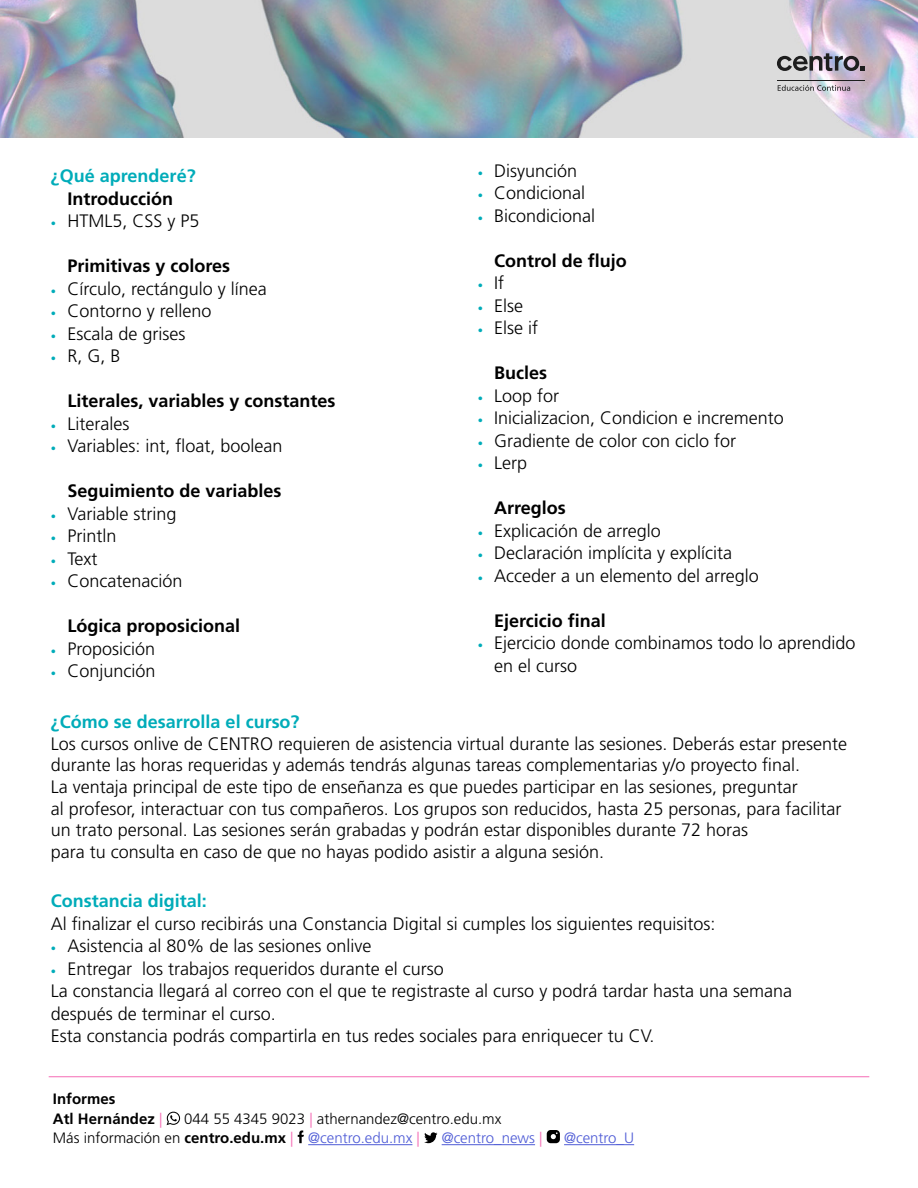
<style>
.page{position:relative;width:918px;height:1188px;background:#fff}
.page>*{position:absolute;margin:0;border:0;box-sizing:border-box;transform-origin:0 0}
.t1{font:300 18px "Frutiger";color:#000}
.t2{font:700 18px "Frutiger";color:#000}
.t3{font:700 18px "Frutiger";color:#00acb9}
.t4{font:300 15px/19.5px "Frutiger";color:#000}
.t5{font:300 15px "Frutiger";color:#4f5cd6}
.t6{font:700 15px/19.5px "Frutiger";color:#000}
.s1{font-size:10.5px;color:#00acb9}
.s2{font-weight:300;color:#f56cb5}
.s3{color:#f56cb5}
.s4{font-weight:700}
.s5{color:#4f5cd6}
</style>
<div class="page">
<img style="left:0;top:0;width:918px;height:137px">
<svg style="left:778px;top:85px;width:72px;height:6px"></svg>
<hr style="left:777px;top:81px;width:88px;height:1px;background:#1e1e1e">
<svg style="left:777px;top:53px;width:88px;height:18px;background:#88848c"></svg>
<hr style="left:49px;top:1076px;width:820px;height:1px;background:#f56cb5">
<hr style="left:308px;top:1144px;width:104px;height:1px;background:#4f5cd6">
<hr style="left:442px;top:1144px;width:93px;height:1px;background:#4f5cd6">
<hr style="left:564px;top:1144px;width:70px;height:1px;background:#4f5cd6">
<svg style="left:167px;top:1112px;width:13px;height:13px"></svg>
<svg style="left:298px;top:1130px;width:6px;height:13px"></svg>
<svg style="left:424px;top:1132px;width:14px;height:11px"></svg>
<div style="left:547px;top:1130px;width:13px;height:13px;background:#000;border-radius:4px"></div>
<svg style="left:551px;top:1132px;width:7px;height:7px"></svg>
<p class="t3" style="left:51px;top:165px;width:146px">¿Qué aprenderé?</p>
<p class="t2" style="left:67px;top:188px;width:107px">Introducción</p>
<p class="t1" style="left:51px;top:211px;width:150px"><span class="s1">•</span> HTML5, CSS y P5</p>
<p class="t2" style="left:67px;top:255px;width:164px">Primitivas y colores</p>
<p class="t1" style="left:51px;top:278px;width:217px"><span class="s1">•</span> Círculo, rectángulo y línea</p>
<p class="t1" style="left:51px;top:301px;width:162px"><span class="s1">•</span> Contorno y relleno</p>
<p class="t1" style="left:51px;top:323px;width:136px"><span class="s1">•</span> Escala de grises</p>
<p class="t1" style="left:51px;top:346px;width:71px"><span class="s1">•</span> R, G, B</p>
<p class="t2" style="left:67px;top:390px;width:270px">Literales, variables y constantes</p>
<p class="t1" style="left:51px;top:413px;width:80px"><span class="s1">•</span> Literales</p>
<p class="t1" style="left:51px;top:436px;width:233px"><span class="s1">•</span> Variables: int, float, boolean</p>
<p class="t2" style="left:67px;top:480px;width:216px">Seguimiento de variables</p>
<p class="t1" style="left:51px;top:503px;width:127px"><span class="s1">•</span> Variable string</p>
<p class="t1" style="left:51px;top:526px;width:67px"><span class="s1">•</span> Println</p>
<p class="t1" style="left:51px;top:548px;width:48px"><span class="s1">•</span> Text</p>
<p class="t1" style="left:51px;top:571px;width:133px"><span class="s1">•</span> Concatenación</p>
<p class="t2" style="left:67px;top:615px;width:174px">Lógica proposicional</p>
<p class="t1" style="left:51px;top:638px;width:106px"><span class="s1">•</span> Proposición</p>
<p class="t1" style="left:51px;top:661px;width:106px"><span class="s1">•</span> Conjunción</p>
<p class="t1" style="left:478px;top:160px;width:101px"><span class="s1">•</span> Disyunción</p>
<p class="t1" style="left:478px;top:183px;width:109px"><span class="s1">•</span> Condicional</p>
<p class="t1" style="left:478px;top:205px;width:119px"><span class="s1">•</span> Bicondicional</p>
<p class="t2" style="left:494px;top:250px;width:134px">Control de flujo</p>
<p class="t1" style="left:478px;top:273px;width:28px"><span class="s1">•</span> If</p>
<p class="t1" style="left:478px;top:295px;width:47px"><span class="s1">•</span> Else</p>
<p class="t1" style="left:478px;top:318px;width:62px"><span class="s1">•</span> Else if</p>
<p class="t2" style="left:494px;top:362px;width:54px">Bucles</p>
<p class="t1" style="left:478px;top:385px;width:83px"><span class="s1">•</span> Loop for</p>
<p class="t1" style="left:478px;top:408px;width:308px"><span class="s1">•</span> Inicializacion, Condicion e incremento</p>
<p class="t1" style="left:478px;top:430px;width:260px"><span class="s1">•</span> Gradiente de color con ciclo for</p>
<p class="t1" style="left:478px;top:453px;width:51px"><span class="s1">•</span> Lerp</p>
<p class="t2" style="left:494px;top:497px;width:73px">Arreglos</p>
<p class="t1" style="left:478px;top:520px;width:185px"><span class="s1">•</span> Explicación de arreglo</p>
<p class="t1" style="left:478px;top:543px;width:256px"><span class="s1">•</span> Declaración implícita y explícita</p>
<p class="t1" style="left:478px;top:565px;width:283px"><span class="s1">•</span> Acceder a un elemento del arreglo</p>
<p class="t2" style="left:494px;top:610px;width:113px">Ejercicio final</p>
<p class="t1" style="left:478px;top:633px;width:379px"><span class="s1">•</span> Ejercicio donde combinamos todo lo aprendido</p>
<p class="t1" style="left:494px;top:655px;width:85px">en el curso</p>
<p class="t3" style="left:51px;top:711px;width:250px">¿Cómo se desarrolla el curso?</p>
<p class="t1" style="left:51px;top:733px;width:798px">Los cursos onlive de CENTRO requieren de asistencia virtual durante las sesiones. Deberás estar presente</p>
<p class="t1" style="left:51px;top:755px;width:751px">durante las horas requeridas y además tendrás algunas tareas complementarias y/o proyecto final.</p>
<p class="t1" style="left:51px;top:777px;width:748px">La ventaja principal de este tipo de enseñanza es que puedes participar en las sesiones, preguntar</p>
<p class="t1" style="left:51px;top:798px;width:792px">al profesor, interactuar con tus compañeros. Los grupos son reducidos, hasta 25 personas, para facilitar</p>
<p class="t1" style="left:51px;top:820px;width:699px">un trato personal. Las sesiones serán grabadas y podrán estar disponibles durante 72 horas</p>
<p class="t1" style="left:51px;top:841px;width:555px">para tu consulta en caso de que no hayas podido asistir a alguna sesión.</p>
<p class="t3" style="left:51px;top:891px;width:158px">Constancia digital:</p>
<p class="t1" style="left:51px;top:913px;width:666px">Al finalizar el curso recibirás una Constancia Digital si cumples los siguientes requisitos:</p>
<p class="t1" style="left:51px;top:936px;width:322px"><span class="s1">•</span> Asistencia al 80% de las sesiones onlive</p>
<p class="t1" style="left:51px;top:958px;width:394px"><span class="s1">•</span> Entregar los trabajos requeridos durante el curso</p>
<p class="t1" style="left:51px;top:981px;width:743px">La constancia llegará al correo con el que te registraste al curso y podrá tardar hasta una semana</p>
<p class="t1" style="left:51px;top:1003px;width:227px">después de terminar el curso.</p>
<p class="t1" style="left:51px;top:1026px;width:605px">Esta constancia podrás compartirla en tus redes sociales para enriquecer tu CV.</p>
<p class="t6" style="left:53px;top:1089px;width:111px">Informes<br>Atl Hernández <span class="s2">|</span></p>
<p class="t4" style="left:53px;top:1109px;width:450px;text-indent:131px">044 55 4345 9023 <span class="s3">|</span> athernandez@centro.edu.mx<br>Más información en <span class="s4">centro.edu.mx</span> <span class="s3">|</span> <span class="s5">@centro.edu.mx</span> <span class="s3">|</span></p>
<p class="t5" style="left:442px;top:1130px;width:102px">@centro_news <span class="s3">|</span></p>
<p class="t5" style="left:564px;top:1130px;width:72px">@centro_U</p>
</div>
